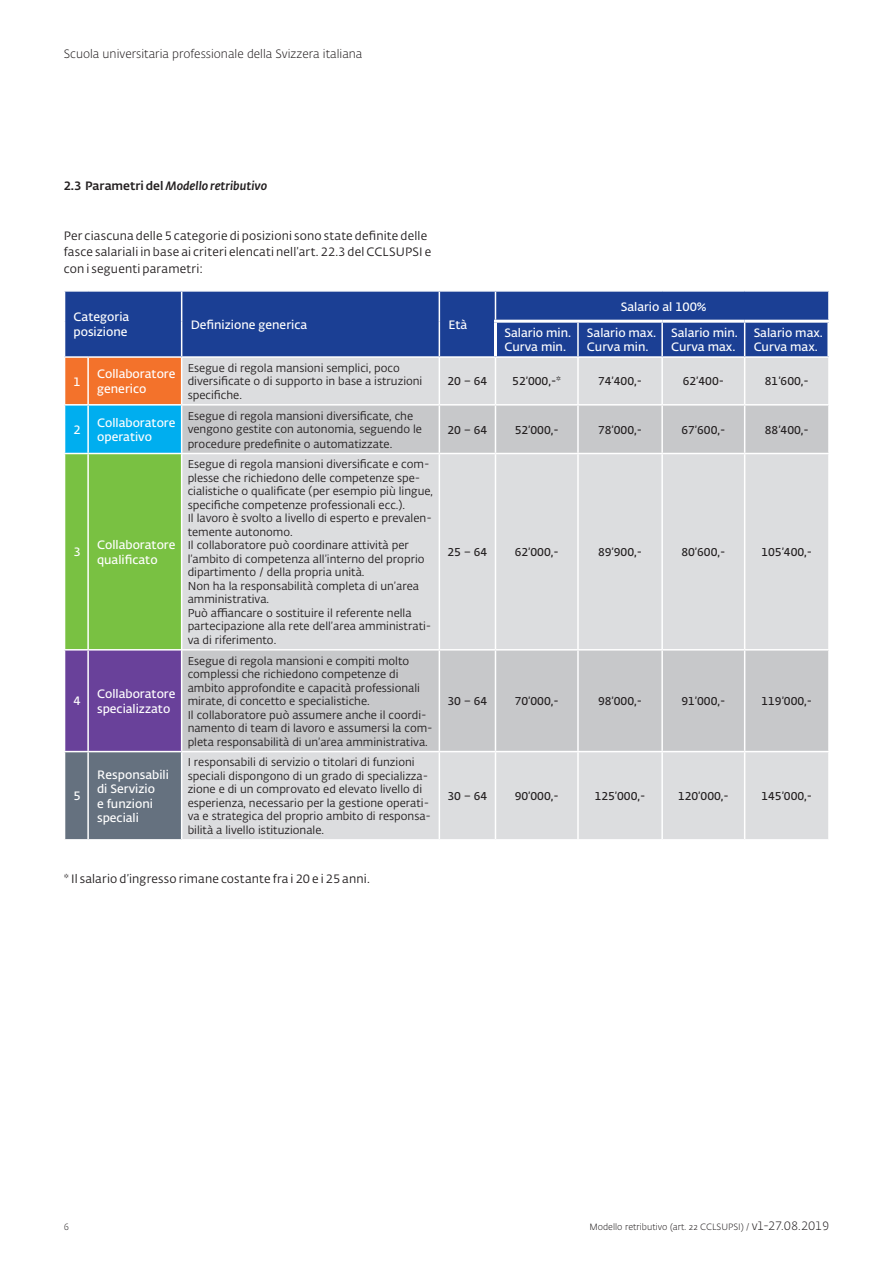
<style>
.page{position:relative;width:893px;height:1263px;background:#fff}
.page>*{position:absolute;margin:0;border:0;box-sizing:border-box;transform-origin:0 0}
.t1{font:600 12px/14.4px "SUPSI Fedra Sans";color:#fff}
.t2{font:12px/16.5px "SUPSI Fedra Sans";letter-spacing:.015em;color:#231f20}
.t3{font:300 12px "SUPSI Fedra Sans";color:#231f20}
.t4{font:italic 500 12px "SUPSI Fedra Sans";color:#231f20}
.t5{font:11.25px/13.5px "SUPSI Fedra Sans";color:#231f20}
.t6{font:600 11.25px "SUPSI Fedra Sans";color:#231f20}
.t7{font:300 9px "SUPSI Fedra Sans";color:#231f20}
.s1{font-style:normal}
.s2{font-size:12px}
</style>
<div class="page">
<div style="left:65px;top:292px;width:763px;height:64px;background:#1b3f94"></div>
<div style="left:182px;top:358px;width:646px;height:481px;background:#dcdddf"></div>
<svg style="left:182px;top:406px;width:646px;height:345px;background:#d3d4d6"></svg>
<svg style="left:181px;top:292px;width:1px;height:29px"></svg>
<svg style="left:439px;top:292px;width:1px;height:29px"></svg>
<svg style="left:495px;top:292px;width:1px;height:28px"></svg>
<hr style="left:181px;top:321px;width:1px;height:35px;background:#fff">
<hr style="left:439px;top:321px;width:1px;height:35px;background:#fff">
<hr style="left:577px;top:323px;width:2px;height:33px;background:#fff">
<hr style="left:661px;top:323px;width:2px;height:33px;background:#fff">
<hr style="left:744px;top:323px;width:1px;height:33px;background:#fff">
<hr style="left:439px;top:358px;width:1px;height:46px;background:#fff">
<hr style="left:495px;top:358px;width:1px;height:46px;background:#fff">
<hr style="left:577px;top:358px;width:2px;height:46px;background:#fff">
<hr style="left:661px;top:358px;width:2px;height:46px;background:#fff">
<hr style="left:744px;top:358px;width:1px;height:46px;background:#fff">
<hr style="left:182px;top:404px;width:257px;height:2px;background:#fff">
<hr style="left:439px;top:404px;width:56px;height:2px;background:#fff">
<hr style="left:439px;top:406px;width:1px;height:47px;background:#fff">
<hr style="left:495px;top:404px;width:83px;height:2px;background:#fff">
<hr style="left:495px;top:406px;width:1px;height:47px;background:#fff">
<hr style="left:578px;top:404px;width:84px;height:2px;background:#fff">
<hr style="left:577px;top:406px;width:2px;height:47px;background:#fff">
<hr style="left:662px;top:404px;width:83px;height:2px;background:#fff">
<hr style="left:661px;top:406px;width:2px;height:47px;background:#fff">
<hr style="left:745px;top:404px;width:85px;height:2px;background:#fff">
<hr style="left:744px;top:406px;width:1px;height:47px;background:#fff">
<hr style="left:181px;top:453px;width:258px;height:1px;background:#fff">
<hr style="left:439px;top:453px;width:56px;height:1px;background:#fff">
<hr style="left:439px;top:454px;width:1px;height:195px;background:#fff">
<hr style="left:495px;top:453px;width:83px;height:1px;background:#fff">
<hr style="left:495px;top:454px;width:1px;height:195px;background:#fff">
<hr style="left:578px;top:453px;width:84px;height:1px;background:#fff">
<hr style="left:577px;top:454px;width:2px;height:195px;background:#fff">
<hr style="left:662px;top:453px;width:83px;height:1px;background:#fff">
<hr style="left:661px;top:454px;width:2px;height:195px;background:#fff">
<hr style="left:745px;top:453px;width:85px;height:1px;background:#fff">
<hr style="left:744px;top:454px;width:1px;height:195px;background:#fff">
<hr style="left:181px;top:649px;width:258px;height:1px;background:#fff">
<hr style="left:439px;top:649px;width:56px;height:1px;background:#fff">
<hr style="left:439px;top:650px;width:1px;height:101px;background:#fff">
<hr style="left:495px;top:649px;width:83px;height:1px;background:#fff">
<hr style="left:495px;top:650px;width:1px;height:101px;background:#fff">
<hr style="left:578px;top:649px;width:84px;height:1px;background:#fff">
<hr style="left:577px;top:650px;width:2px;height:101px;background:#fff">
<hr style="left:662px;top:649px;width:83px;height:1px;background:#fff">
<hr style="left:661px;top:650px;width:2px;height:101px;background:#fff">
<hr style="left:745px;top:649px;width:85px;height:1px;background:#fff">
<hr style="left:744px;top:650px;width:1px;height:101px;background:#fff">
<hr style="left:182px;top:751px;width:257px;height:1px;background:#fff">
<hr style="left:439px;top:751px;width:56px;height:1px;background:#fff">
<hr style="left:439px;top:752px;width:1px;height:87px;background:#fff">
<hr style="left:495px;top:751px;width:83px;height:1px;background:#fff">
<hr style="left:495px;top:752px;width:1px;height:87px;background:#fff">
<hr style="left:578px;top:751px;width:84px;height:1px;background:#fff">
<hr style="left:577px;top:752px;width:2px;height:87px;background:#fff">
<hr style="left:662px;top:751px;width:83px;height:1px;background:#fff">
<hr style="left:661px;top:752px;width:2px;height:87px;background:#fff">
<hr style="left:745px;top:751px;width:85px;height:1px;background:#fff">
<hr style="left:744px;top:752px;width:1px;height:87px;background:#fff">
<svg style="left:64px;top:357px;width:118px;height:483px;background:#789375"></svg>
<hr style="left:88px;top:649px;width:94px;height:1px;background:#fff">
<hr style="left:494px;top:320px;width:84px;height:3px;background:#fff">
<hr style="left:578px;top:320px;width:84px;height:3px;background:#fff">
<hr style="left:662px;top:320px;width:83px;height:3px;background:#fff">
<hr style="left:745px;top:320px;width:85px;height:3px;background:#fff">
<hr style="left:494px;top:323px;width:3px;height:33px;background:#fff">
<hr style="left:827px;top:323px;width:3px;height:33px;background:#fff">
<p class="t3" style="left:64px;top:46px;width:300px">Scuola universitaria professionale della Svizzera italiana</p>
<p class="t4" style="left:64px;top:177px;width:205px"><span class="s1">2.3 Parametri del</span> Modello retributivo</p>
<p class="t2" style="left:64px;top:227px;width:369px">Per ciascuna delle 5 categorie di posizioni sono state definite delle fasce salariali in base ai criteri elencati nell’art. 22.3 del CCLSUPSI e con i seguenti parametri:</p>
<p class="t1" style="left:74px;top:309px;width:57px">Categoria posizione</p>
<p class="t1" style="left:191px;top:317px;width:118px">Definizione generica</p>
<p class="t1" style="left:448px;top:317px;width:20px">Età</p>
<p class="t1" style="left:621px;top:299px;width:87px">Salario al 100%</p>
<p class="t1" style="left:504px;top:325px;width:68px">Salario min.<br>Curva min.</p>
<p class="t1" style="left:587px;top:325px;width:71px">Salario max.<br>Curva min.</p>
<p class="t1" style="left:671px;top:325px;width:68px">Salario min.<br>Curva max.</p>
<p class="t1" style="left:754px;top:325px;width:71px">Salario max.<br>Curva max.</p>
<p class="t1" style="left:74px;top:374px;width:9px">1</p>
<p class="t1" style="left:97px;top:366px;width:80px">Collaboratore generico</p>
<p class="t5" style="left:188px;top:361px;width:236px">Esegue di regola mansioni semplici, poco diversificate o di supporto in base a istruzioni specifiche.</p>
<p class="t1" style="left:74px;top:422px;width:9px">2</p>
<p class="t1" style="left:97px;top:415px;width:80px">Collaboratore operativo</p>
<p class="t5" style="left:188px;top:408px;width:236px;line-height:14px">Esegue di regola mansioni diversificate, che vengono gestite con autonomia, seguendo le procedure predefinite o automatizzate.</p>
<p class="t1" style="left:74px;top:544px;width:9px">3</p>
<p class="t1" style="left:97px;top:537px;width:80px">Collaboratore qualificato</p>
<p class="t1" style="left:74px;top:693px;width:9px">4</p>
<p class="t1" style="left:97px;top:686px;width:80px">Collaboratore specializzato</p>
<p class="t5" style="left:188px;top:457px;width:247px">Esegue di regola mansioni diversificate e com&shy;plesse che richiedono delle competenze spe&shy;cialistiche o qualificate (per esempio più lingue, specifiche competenze professionali ecc.).<br>Il lavoro è svolto a livello di esperto e prevalen&shy;temente autonomo.<br>Il collaboratore può coordinare attività per l’ambito di competenza all’interno del proprio dipartimento / della propria unità.<br>Non ha la responsabilità completa di un’area amministrativa.<br>Può affiancare o sostituire il referente nella partecipazione alla rete dell’area amministrati&shy;va di riferimento.</p>
<p class="t5" style="left:188px;top:653px;width:247px">Esegue di regola mansioni e compiti molto complessi che richiedono competenze di ambito approfondite e capacità professionali mirate, di concetto e specialistiche.<br>Il collaboratore può assumere anche il coordi&shy;namento di team di lavoro e assumersi la com&shy;pleta responsabilità di un’area amministrativa.</p>
<p class="t1" style="left:74px;top:788px;width:9px">5</p>
<p class="t1" style="left:97px;top:767px;width:73px">Responsabili di Servizio<br>e funzioni speciali</p>
<p class="t5" style="left:188px;top:755px;width:245px">I responsabili di servizio o titolari di funzioni speciali dispongono di un grado di specializza&shy;zione e di un comprovato ed elevato livello di esperienza, necessario per la gestione operati&shy;va e strategica del proprio ambito di responsa&shy;bilità a livello istituzionale.</p>
<p class="t6" style="left:447px;top:373px;width:41px">20 – 64</p>
<p class="t6" style="left:512px;top:373px;width:50px">52’000,-*</p>
<p class="t6" style="left:598px;top:373px;width:45px">74’400,-</p>
<p class="t6" style="left:683px;top:373px;width:43px">62’400-</p>
<p class="t6" style="left:765px;top:373px;width:45px">81’600,-</p>
<p class="t6" style="left:447px;top:421px;width:41px">20 – 64</p>
<p class="t6" style="left:515px;top:421px;width:45px">52’000,-</p>
<p class="t6" style="left:598px;top:421px;width:45px">78’000,-</p>
<p class="t6" style="left:681px;top:421px;width:45px">67’600,-</p>
<p class="t6" style="left:765px;top:421px;width:45px">88’400,-</p>
<p class="t6" style="left:447px;top:544px;width:41px">25 – 64</p>
<p class="t6" style="left:515px;top:544px;width:45px">62’000,-</p>
<p class="t6" style="left:598px;top:544px;width:45px">89’900,-</p>
<p class="t6" style="left:681px;top:544px;width:45px">80’600,-</p>
<p class="t6" style="left:761px;top:544px;width:52px">105’400,-</p>
<p class="t6" style="left:447px;top:693px;width:41px">30 – 64</p>
<p class="t6" style="left:515px;top:693px;width:45px">70’000,-</p>
<p class="t6" style="left:598px;top:693px;width:45px">98’000,-</p>
<p class="t6" style="left:681px;top:693px;width:45px">91’000,-</p>
<p class="t6" style="left:761px;top:693px;width:52px">119’000,-</p>
<p class="t6" style="left:447px;top:788px;width:41px">30 – 64</p>
<p class="t6" style="left:515px;top:788px;width:45px">90’000,-</p>
<p class="t6" style="left:595px;top:788px;width:52px">125’000,-</p>
<p class="t6" style="left:678px;top:788px;width:52px">120’000,-</p>
<p class="t6" style="left:761px;top:788px;width:52px">145’000,-</p>
<p class="t2" style="left:64px;top:871px;width:307px">* Il salario d’ingresso rimane costante fra i 20 e i 25 anni.</p>
<p class="t7" style="left:64px;top:1221px;width:7px">6</p>
<p class="t7" style="left:589px;top:1221px;width:241px">Modello retributivo (art. 22 CCLSUPSI) / <span class="s2">v1-27.08.2019</span></p>
</div>
